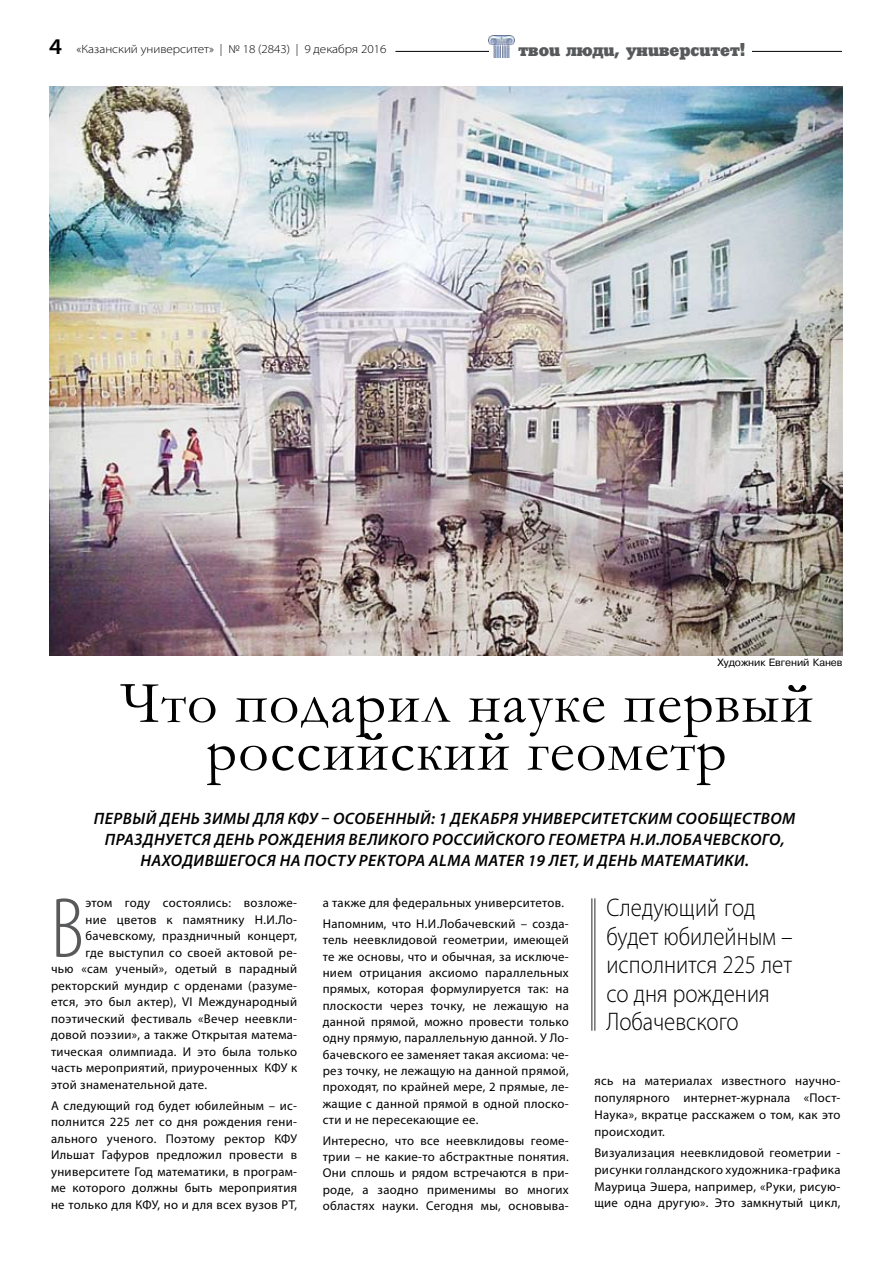
<style>
.page{position:relative;width:893px;height:1263px;background:#fff}
.page>*{position:absolute;margin:0;border:0;box-sizing:border-box;transform-origin:0 0}
.t1{font:300 condensed 86.25px "Myriad Pro";color:#58595b}
.t2{font:60px/48px "Garamond";letter-spacing:.02em;color:#000;text-align:center}
.t3{font:300 25.5px/28.5px "Myriad Pro";color:#000;scale:.9 1}
.t4{font:700 16.65px "TT Sonsy";color:#58595b}
.t5{font:italic 600 16.5px/21px "Myriad Pro";letter-spacing:.03em;color:#000;text-align:center}
.t6{font:12.75px/16.4px "Myriad Pro";letter-spacing:.025em;color:#000;text-align:justify}
.t7{font:300 semi-expanded 12px "Myriad Pro";color:#000}
.t8{font:10.5px "TT Pragmatica";letter-spacing:-.01em;color:#000}
.s1{font-weight:600;font-size:22.5px}
</style>
<div class="page">
<hr style="left:395px;top:51px;width:447px;height:1px;background:#000">
<div style="left:514px;top:43px;width:238px;height:18px;background:#fff"></div>
<img style="left:489px;top:35px;width:26px;height:22px">
<img style="left:50px;top:86px;width:792px;height:570px">
<hr style="left:594px;top:898px;width:2px;height:133px;background:#6d6f71">
<hr style="left:591px;top:898px;width:2px;height:133px;background:#6d6f71">
<p class="t7" style="left:49px;top:43px;width:339px"><span class="s1">4</span> «Казанский университет» | № 18 (2843) | 9 декабря 2016</p>
<h3 class="t4" style="left:518px;top:39px;width:228px">твои люди, университет!</h3>
<p class="t8" style="left:717px;top:657px;width:127px">Художник Евгений Канев</p>
<h2 class="t2" style="left:120px;top:677px;width:694px">Что подарил науке первый российский геометр</h2>
<p class="t5" style="left:94px;top:808px;width:703px">ПЕРВЫЙ ДЕНЬ ЗИМЫ ДЛЯ КФУ – ОСОБЕННЫЙ: 1 ДЕКАБРЯ УНИВЕРСИТЕТСКИМ СООБЩЕСТВОМ<br>ПРАЗДНУЕТСЯ ДЕНЬ РОЖДЕНИЯ ВЕЛИКОГО РОССИЙСКОГО ГЕОМЕТРА Н.И.ЛОБАЧЕВСКОГО,<br>НАХОДИВШЕГОСЯ НА ПОСТУ РЕКТОРА ALMA MATER 19 ЛЕТ, И ДЕНЬ МАТЕМАТИКИ.</p>
<h3 class="t3" style="left:606px;top:894px;width:208px">Следующий год будет юбилейным – исполнится 225 лет со дня рождения<br>Лобачевского</h3>
<p class="t6" style="left:323px;top:892px;width:248px;line-height:20.5px">а также для федеральных университетов.<br>Напомним, что Н.И.Лобачевский – созда-</p>
<p class="t6" style="left:323px;top:931px;width:248px">тель неевклидовой геометрии, имеющей те же основы, что и обычная, за исключе&shy;нием отрицания аксиомо параллельных прямых, которая формулируется так: на плоскости через точку, не лежащую на данной прямой, можно провести только одну прямую, параллельную данной. У Ло&shy;бачевского ее заменяет такая аксиома: че&shy;рез точку, не лежащую на данной прямой, проходят, по крайней мере, 2 прямые, ле&shy;жащие с данной прямой в одной плоско&shy;сти и не пересекающие ее.</p>
<p class="t6" style="left:323px;top:1132px;width:248px">Интересно, что все неевклидовы геоме&shy;трии – не какие-то абстрактные понятия.<br>Они сплошь и рядом встречаются в при&shy;роде, а заодно применимы во многих областях науки. Сегодня мы, основыва-</p>
<h1 class="t1" style="left:51px;top:882px;width:26px">В</h1>
<p class="t6" style="left:85px;top:895px;width:212px">этом году состоялись: возложе-</p>
<p class="t6" style="left:85px;top:911px;width:212px">ние цветов к памятнику Н.И.Ло-</p>
<p class="t6" style="left:85px;top:928px;width:213px">бачевскому, праздничный концерт,</p>
<p class="t6" style="left:85px;top:944px;width:213px">где выступил со своей актовой ре-</p>
<p class="t6" style="left:51px;top:961px;width:248px">чью «сам ученый», одетый в парадный</p>
<p class="t6" style="left:51px;top:977px;width:248px">ректорский мундир с орденами (разуме-</p>
<p class="t6" style="left:51px;top:994px;width:248px">ется, это был актер), VI Международный</p>
<p class="t6" style="left:51px;top:1010px;width:248px">поэтический фестиваль «Вечер неевкли-</p>
<p class="t6" style="left:51px;top:1027px;width:248px">довой поэзии», а также Открытая матема-</p>
<p class="t6" style="left:51px;top:1043px;width:248px">тическая олимпиада. И это была только</p>
<p class="t6" style="left:51px;top:1060px;width:248px">часть мероприятий, приуроченных КФУ к</p>
<p class="t6" style="left:51px;top:1076px;width:158px">этой знаменательной дате.</p>
<p class="t6" style="left:51px;top:1097px;width:248px">А следующий год будет юбилейным – ис&shy;полнится 225 лет со дня рождения гени&shy;ального ученого. Поэтому ректор КФУ Ильшат Гафуров предложил провести в университете Год математики, в програм&shy;ме которого должны быть мероприятия не только для КФУ, но и для всех вузов РТ,</p>
<p class="t6" style="left:594px;top:1072px;width:248px;line-height:17px">ясь на материалах известного научно&shy;популярного интернет-журнала «Пост-Наука», вкратце расскажем о том, как это происходит.</p>
<p class="t6" style="left:594px;top:1144px;width:248px;line-height:16.8px">Визуализация неевклидовой геометрии - рисунки голландского художника-графика Маурица Эшера, например, «Руки, рисую&shy;щие одна другую». Это замкнутый цикл,</p>
</div>
